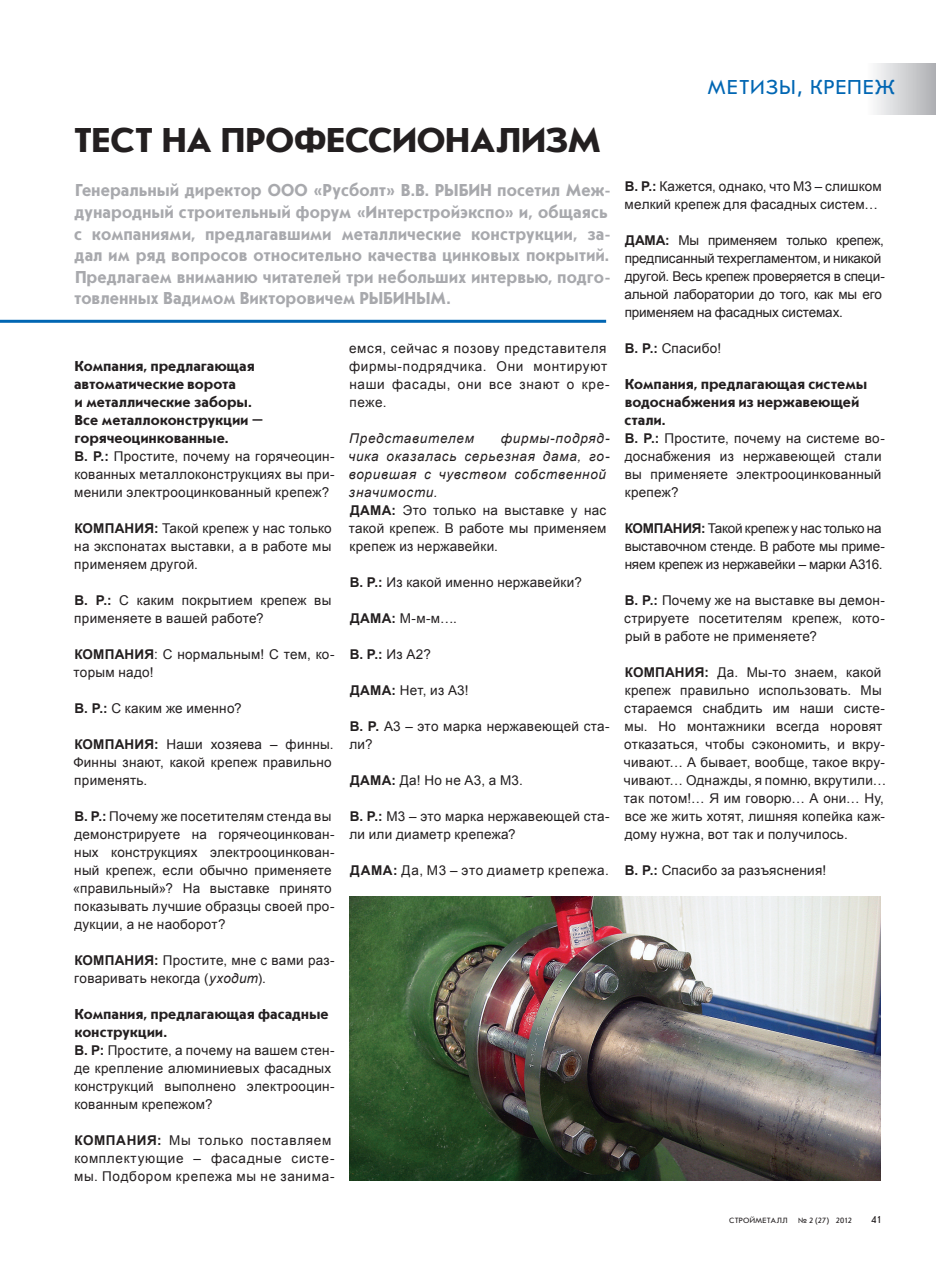
<style>
.page{position:relative;width:936px;height:1263px;background:#fff}
.page>*{position:absolute;margin:0;border:0;box-sizing:border-box;transform-origin:0 0}
.Zag{font:700 36px "Journal Sans C";letter-spacing:-.005em;color:#231f20}
.t1{font:21px "Journal Sans C";letter-spacing:.045em;color:#0166b3}
.Lid{font:700 18px/21.6px "Journal Sans C";letter-spacing:.015em;color:#a8a9ad;scale:.95 1}
.Podzag{font:700 15px/18px "Journal Sans C";letter-spacing:.01em;color:#231f20}
.Main{font:13.5px/18px "Arial";letter-spacing:.02em;color:#231f20}
.Main-2{font:13.5px/18px "Arial";letter-spacing:-.01em;color:#231f20}
.Main-3{font:13.5px/18px "Arial";letter-spacing:.05em;color:#231f20}
.Main-4{font:italic 13.5px/18px "Arial";letter-spacing:.055em;color:#231f20}
.Main-5{font:700 13.5px "Arial";color:#231f20}
.t2{font:10.5px "Journal Sans C";color:#231f20}
.t3{font:7.95px "Journal Sans C";letter-spacing:.02em;color:#231f20}
.s1{font-weight:700}
.s2{font-style:italic}
.s3{font-weight:400}
</style>
<div class="page">
<div style="left:865px;top:64px;width:70px;height:51px;background:linear-gradient(to right,#fff,#b0b1b5)"></div>
<hr style="left:0;top:320px;width:606px;height:3px;background:#0166b3">
<img style="left:349px;top:896px;width:531px;height:285px">
<p class="Zag" style="left:74px;top:121px;width:529px">ТЕСТ НА ПРОФЕССИОНАЛИЗМ</p>
<p class="Lid" style="left:74px;top:180px;width:566px">Генеральный директор ООО «Русболт» В.В. РЫБИН посетил Меж&shy;дународный строительный форум «Интерстройэкспо» и, общаясь с компаниями, предлагавшими металлические конструкции, за&shy;дал им ряд вопросов относительно качества цинковых покрытий.<br>Предлагаем вниманию читателей три небольших интервью, подго&shy;товленных Вадимом Викторовичем РЫБИНЫМ.</p>
<p class="Podzag" style="left:74px;top:357px;width:191px">Компания, предлагающая автоматические ворота<br>и металлические заборы.<br>Все металлоконструкции – горячеоцинкованные.</p>
<p class="Main" style="left:74px;top:447px;width:262px;text-align:justify"><span class="s1">В. Р.:</span> Простите, почему на горячеоцин&shy;кованных металлоконструкциях вы при&shy;менили электрооцинкованный крепеж?</p>
<p class="Main" style="left:74px;top:519px;width:259px;text-align:justify"><span class="s1">КОМПАНИЯ:</span> Такой крепеж у нас только на экспонатах выставки, а в работе мы применяем другой.</p>
<p class="Main" style="left:74px;top:591px;width:258px"><span class="s1">В. Р.:</span> С каким покрытием крепеж вы применяете в вашей работе?</p>
<p class="Main" style="left:74px;top:645px;width:262px"><span class="s1">КОМПАНИЯ</span>: С нормальным! С тем, ко&shy;торым надо!</p>
<p class="Main" style="left:75px;top:699px;width:168px"><span class="s1">В. Р.:</span> С каким же именно?</p>
<p class="Main" style="left:73px;top:735px;width:262px"><span class="s1">КОМПАНИЯ:</span> Наши хозяева – финны.<br>Финны знают, какой крепеж правильно применять.</p>
<p class="Main" style="left:73px;top:807px;width:263px"><span class="s1">В. Р.:</span> Почему же посетителям стенда вы демонстрируете на горячеоцинкован&shy;ных конструкциях электрооцинкован&shy;ный крепеж, если обычно применяете «правильный»? На выставке принято показывать лучшие образцы своей про&shy;дукции, а не наоборот?</p>
<p class="Main" style="left:74px;top:951px;width:262px"><span class="s1">КОМПАНИЯ:</span> Простите, мне с вами раз&shy;говаривать некогда (<span class="s2">уходит</span>).</p>
<p class="Podzag" style="left:75px;top:1005px;width:255px">Компания, предлагающая фасадные конструкции.</p>
<p class="Main" style="left:74px;top:1041px;width:262px"><span class="s1">В. Р:</span> Простите, а почему на вашем стен&shy;де крепление алюминиевых фасадных конструкций выполнено электрооцин&shy;кованным крепежом?</p>
<p class="Main-3" style="left:74px;top:1131px;width:262px"><span class="s1">КОМПАНИЯ:</span> Мы только поставляем комплектующие – фасадные систе&shy;мы. Подбором крепежа мы не занима-</p>
<p class="Main-3" style="left:349px;top:339px;width:262px">емся, сейчас я позову представителя фирмы-подрядчика. Они монтируют наши фасады, они все знают о кре&shy;пеже.</p>
<p class="Main-4" style="left:349px;top:429px;width:126px">Представителем</p>
<p class="Main-4" style="left:348px;top:429px;width:262px;text-indent:152px">фирмы-подряд&shy;чика оказалась серьезная дама, го&shy;ворившая с чувством собственной значимости.</p>
<p class="Main" style="left:349px;top:501px;width:259px;text-align:justify"><span class="s1">ДАМА:</span> Это только на выставке у нас такой крепеж. В работе мы применяем крепеж из нержавейки.</p>
<p class="Main" style="left:350px;top:573px;width:234px"><span class="s1">В. Р.:</span> Из какой именно нержавейки?</p>
<p class="Main" style="left:350px;top:609px;width:108px"><span class="s1">ДАМА:</span> М-м-м….</p>
<p class="Main-5" style="left:350px;top:645px;width:83px">В. Р.: <span class="s3">Из А2?</span></p>
<p class="Main" style="left:350px;top:681px;width:120px"><span class="s1">ДАМА:</span> Нет, из А3!</p>
<p class="Main" style="left:349px;top:717px;width:262px"><span class="s1">В. Р.</span> А3 – это марка нержавеющей ста&shy;ли?</p>
<p class="Main" style="left:350px;top:771px;width:174px"><span class="s1">ДАМА:</span> Да! Но не А3, а М3.</p>
<p class="Main" style="left:349px;top:807px;width:262px"><span class="s1">В. Р.:</span> М3 – это марка нержавеющей ста&shy;ли или диаметр крепежа?</p>
<p class="Main-3" style="left:350px;top:861px;width:260px"><span class="s1">ДАМА:</span> Да, М3 – это диаметр крепежа.</p>
<p class="t1" style="left:707px;top:77px;width:189px">МЕТИЗЫ, КРЕПЕЖ</p>
<p class="Main" style="left:624px;top:177px;width:258px"><span class="s1">В. Р.:</span> Кажется, однако, что М3 – слишком мелкий крепеж для фасадных систем…</p>
<p class="Main-2" style="left:624px;top:231px;width:262px"><span class="s1">ДАМА:</span> Мы применяем только крепеж, предписанный техрегламентом, и никакой другой. Весь крепеж проверяется в специ&shy;альной лаборатории до того, как мы его применяем на фасадных системах.</p>
<p class="Main" style="left:625px;top:339px;width:98px"><span class="s1">В. Р.:</span> Спасибо!</p>
<p class="Podzag" style="left:624px;top:375px;width:244px">Компания, предлагающая системы водоснабжения из нержавеющей стали.</p>
<p class="Main" style="left:624px;top:429px;width:262px"><span class="s1">В. Р.:</span> Простите, почему на системе во&shy;доснабжения из нержавеющей стали вы применяете электрооцинкованный крепеж?</p>
<p class="Main-2" style="left:624px;top:519px;width:262px"><span class="s1">КОМПАНИЯ:</span> Такой крепеж у нас только на выставочном стенде. В работе мы приме&shy;няем крепеж из нержавейки – марки А316.</p>
<p class="Main" style="left:624px;top:591px;width:262px;text-align:justify"><span class="s1">В. Р.:</span> Почему же на выставке вы демон&shy;стрируете посетителям крепеж, кото&shy;рый в работе не применяете?</p>
<p class="Main" style="left:624px;top:663px;width:264px"><span class="s1">КОМПАНИЯ:</span> Да. Мы-то знаем, какой крепеж правильно использовать. Мы стараемся снабдить им наши систе&shy;мы. Но монтажники всегда норовят отказаться, чтобы сэкономить, и вкру&shy;чивают… А бывает, вообще, такое вкру&shy;чивают… Однажды, я помню, вкрутили… так потом!… Я им говорю… А они… Ну, все же жить хотят, лишняя копейка каж&shy;дому нужна, вот так и получилось.</p>
<p class="Main" style="left:625px;top:861px;width:203px"><span class="s1">В. Р.:</span> Спасибо за разъяснения!</p>
<p class="t3" style="left:729px;top:1216px;width:60px">СТРОЙМЕТАЛЛ</p>
<p class="t3" style="left:798px;top:1216px;width:55px">№ 2 (27) 2012</p>
<p class="t2" style="left:871px;top:1214px;width:12px">41</p>
</div>
